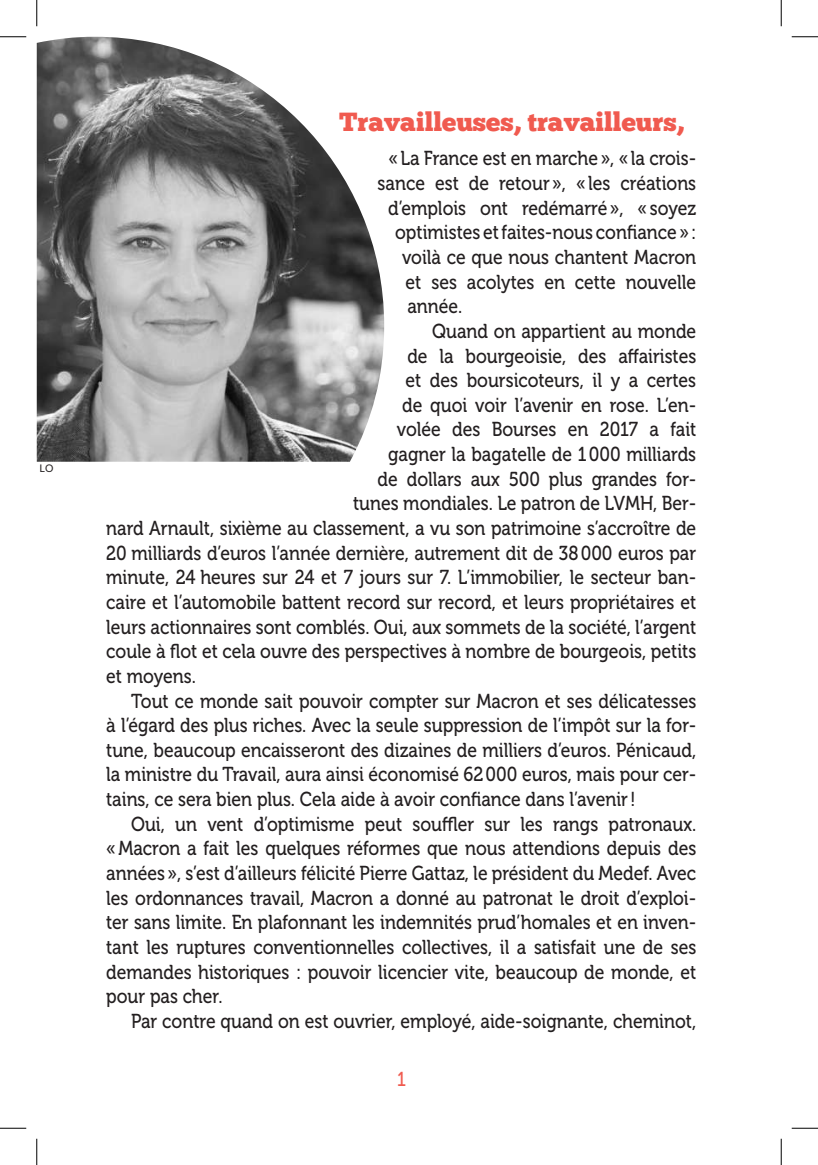
<style>
.page{position:relative;width:818px;height:1165px;background:#fff}
.page>*{position:absolute;margin:0;border:0;box-sizing:border-box;transform-origin:0 0}
.t1{font:26.25px "Chunk Five";color:#f05a4f}
.t2{font:20.12px "Museo 500";color:#231f20;scale:.87 1}
.t3{font:20.12px "Museo 500";color:#f05a4f;scale:.87 1}
.t4{font:10.5px "Lato";color:#231f20}
</style>
<div class="page">
<img style="left:37px;top:37px;width:347px;height:425px">
<svg style="left:0;top:36px;width:26px;height:1px"></svg>
<svg style="left:791px;top:36px;width:27px;height:1px"></svg>
<svg style="left:0;top:1128px;width:26px;height:1px"></svg>
<svg style="left:791px;top:1128px;width:27px;height:1px"></svg>
<svg style="left:36px;top:0;width:1px;height:26px"></svg>
<svg style="left:36px;top:1139px;width:1px;height:26px"></svg>
<svg style="left:781px;top:0;width:1px;height:26px"></svg>
<svg style="left:781px;top:1139px;width:1px;height:26px"></svg>
<p class="t4" style="left:40px;top:461px;width:15px">LO</p>
<h1 class="t1" style="left:339px;top:106px;width:346px">Travailleuses, travailleurs,</h1>
<p class="t2" style="left:388px;top:147px;width:355px">«La France est en marche», «la crois-</p>
<p class="t2" style="left:377px;top:172px;width:368px">sance est de retour», «les créations</p>
<p class="t2" style="left:388px;top:197px;width:356px">d’emplois ont redémarré», «soyez</p>
<p class="t2" style="left:395px;top:221px;width:347px">optimistes et faites-nous confiance»:</p>
<p class="t2" style="left:402px;top:246px;width:339px">voilà ce que nous chantent Macron</p>
<p class="t2" style="left:405px;top:271px;width:335px">et ses acolytes en cette nouvelle</p>
<p class="t2" style="left:407px;top:295px;width:65px">année.</p>
<p class="t2" style="left:432px;top:320px;width:305px">Quand on appartient au monde</p>
<p class="t2" style="left:407px;top:345px;width:333px">de la bourgeoisie, des affairistes</p>
<p class="t2" style="left:405px;top:369px;width:335px">et des boursicoteurs, il y a certes</p>
<p class="t2" style="left:402px;top:394px;width:339px">de quoi voir l’avenir en rose. L’en-</p>
<p class="t2" style="left:397px;top:418px;width:345px">volée des Bourses en 2017 a fait</p>
<p class="t2" style="left:388px;top:443px;width:356px">gagner la bagatelle de 1000 milliards</p>
<p class="t2" style="left:377px;top:468px;width:368px">de dollars aux 500 plus grandes for-</p>
<p class="t2" style="left:353px;top:492px;width:396px">tunes mondiales. Le patron de LVMH, Ber-</p>
<p class="t2" style="left:106px;top:517px;width:679px">nard Arnault, sixième au classement, a vu son patrimoine s’accroître de</p>
<p class="t2" style="left:106px;top:542px;width:679px">20 milliards d’euros l’année dernière, autrement dit de 38000 euros par</p>
<p class="t2" style="left:106px;top:566px;width:679px">minute, 24 heures sur 24 et 7 jours sur 7. L’immobilier, le secteur ban-</p>
<p class="t2" style="left:106px;top:591px;width:679px">caire et l’automobile battent record sur record, et leurs propriétaires et</p>
<p class="t2" style="left:106px;top:616px;width:679px">leurs actionnaires sont comblés. Oui, aux sommets de la société, l’argent</p>
<p class="t2" style="left:106px;top:640px;width:679px">coule à flot et cela ouvre des perspectives à nombre de bourgeois, petits</p>
<p class="t2" style="left:106px;top:665px;width:105px">et moyens.</p>
<p class="t2" style="left:131px;top:689px;width:651px">Tout ce monde sait pouvoir compter sur Macron et ses délicatesses</p>
<p class="t2" style="left:106px;top:714px;width:679px">à l’égard des plus riches. Avec la seule suppression de l’impôt sur la for-</p>
<p class="t2" style="left:106px;top:739px;width:679px">tune, beaucoup encaisseront des dizaines de milliers d’euros. Pénicaud,</p>
<p class="t2" style="left:106px;top:763px;width:679px">la ministre du Travail, aura ainsi économisé 62000 euros, mais pour cer-</p>
<p class="t2" style="left:106px;top:788px;width:610px">tains, ce sera bien plus. Cela aide à avoir confiance dans l’avenir!</p>
<p class="t2" style="left:131px;top:813px;width:651px">Oui, un vent d’optimisme peut souffler sur les rangs patronaux.</p>
<p class="t2" style="left:106px;top:837px;width:679px">«Macron a fait les quelques réformes que nous attendions depuis des</p>
<p class="t2" style="left:106px;top:862px;width:679px">années», s’est d’ailleurs félicité Pierre Gattaz, le président du Medef. Avec</p>
<p class="t2" style="left:106px;top:887px;width:679px">les ordonnances travail, Macron a donné au patronat le droit d’exploi-</p>
<p class="t2" style="left:106px;top:911px;width:679px">ter sans limite. En plafonnant les indemnités prud’homales et en inven-</p>
<p class="t2" style="left:106px;top:936px;width:679px">tant les ruptures conventionnelles collectives, il a satisfait une de ses</p>
<p class="t2" style="left:106px;top:960px;width:679px">demandes historiques : pouvoir licencier vite, beaucoup de monde, et</p>
<p class="t2" style="left:106px;top:985px;width:135px">pour pas cher.</p>
<p class="t2" style="left:131px;top:1010px;width:651px">Par contre quand on est ouvrier, employé, aide-soignante, cheminot,</p>
<p class="t3" style="left:397px;top:1068px;width:12px">1</p>
</div>
